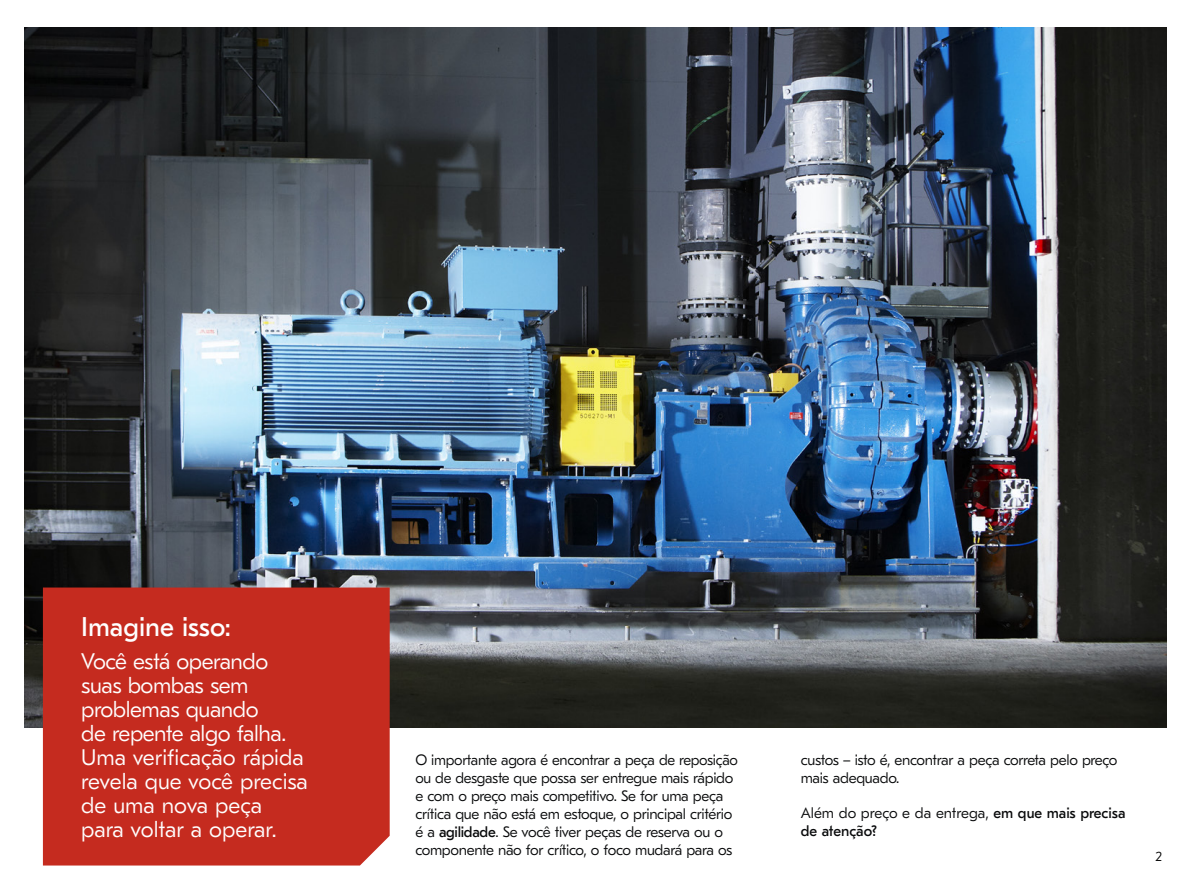
<style>
.page{position:relative;width:1191px;height:893px;background:#fff}
.page>*{position:absolute;margin:0;border:0;box-sizing:border-box;transform-origin:0 0}
.t1{font:27px "GT Eesti LC Text";color:#fff}
.t2{font:300 22.5px/24px "GT Eesti LC Text";letter-spacing:-.02em;color:#fff}
.t3{font:300 15px/18px "GT Eesti LC Text";letter-spacing:-.02em;color:#08090a}
.t4{font:15px/18px "GT Eesti LC Text";color:#08090a}
.t5{font:300 13.5px "GT Eesti LC Text";color:#000}
.s1{font-weight:400}
.s2{font-weight:300}
</style>
<div class="page">
<img style="left:25px;top:28px;width:1141px;height:699px">
<div style="left:43px;top:587px;width:347px;height:278px;background:#c52b1f"></div>
<h1 class="t1" style="left:81px;top:612px;width:151px">Imagine isso:</h1>
<h2 class="t2" style="left:81px;top:650px;width:228px">Você está operando suas bombas sem problemas quando<br>de repente algo falha.<br>Uma verificação rápida revela que você precisa de uma nova peça para voltar a operar.</h2>
<p class="t3" style="left:415px;top:751px;width:324px">O importante agora é encontrar a peça de reposição ou de desgaste que possa ser entregue mais rápido e com o preço mais competitivo. Se for uma peça crítica que não está em estoque, o principal critério é a <span class="s1">agilidade</span>. Se você tiver peças de reserva ou o componente não for crítico, o foco mudará para os</p>
<p class="t3" style="left:800px;top:751px;width:318px">custos – isto é, encontrar a peça correta pelo preço mais adequado.</p>
<p class="t4" style="left:800px;top:804px;width:326px"><span class="s2">Além do preço e da entrega,</span> em que mais precisa de atenção?</p>
<p class="t5" style="left:1155px;top:849px;width:8px">2</p>
</div>
